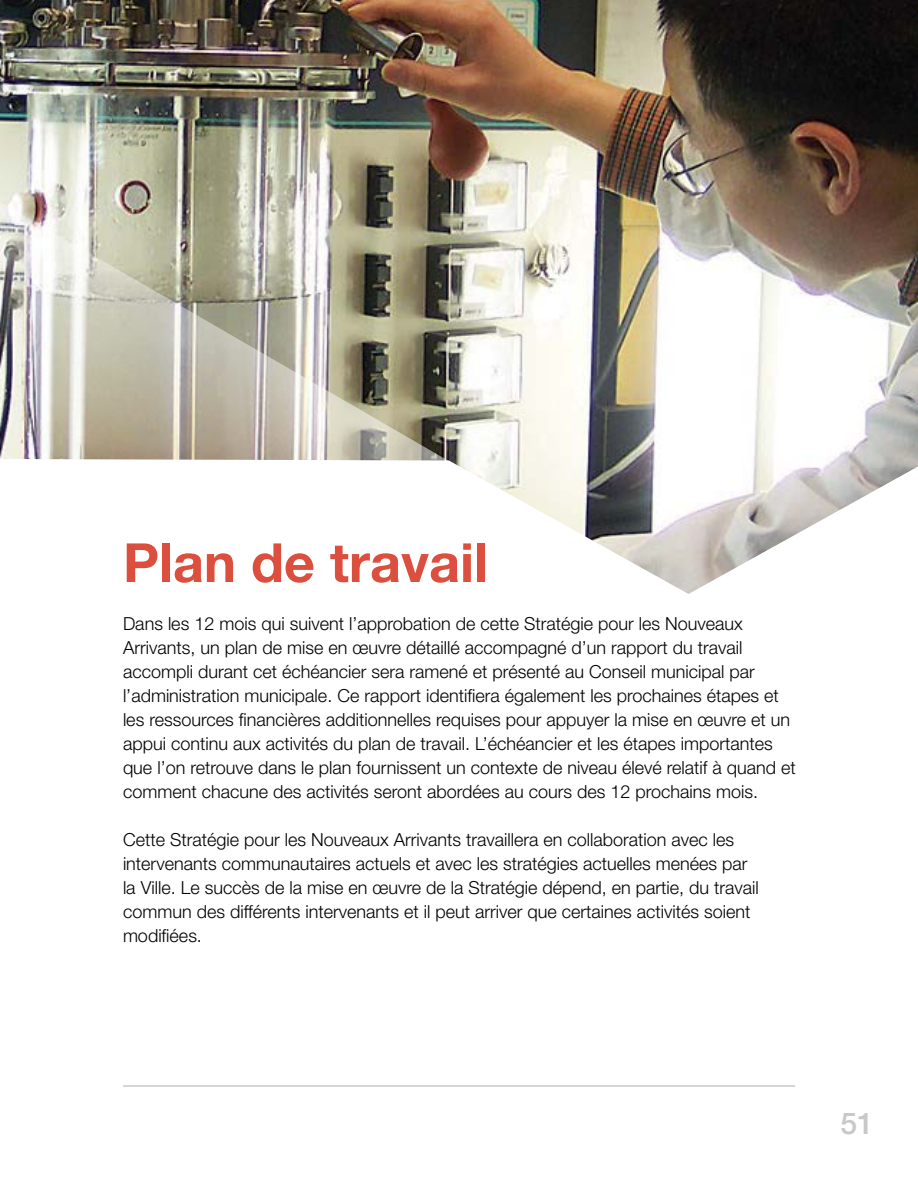
<style>
.page{position:relative;width:918px;height:1188px;background:#fff}
.page>*{position:absolute;margin:0;border:0;box-sizing:border-box;transform-origin:0 0}
.t1{font:700 54px "Helvetica Neue";color:#dc4f3e}
.t2{font:500 30px "Helvetica Neue";color:#c7c8ca}
.t3{font:300 18px/24px "Helvetica Neue";color:#000}
</style>
<div class="page">
<hr style="left:123px;top:1085px;width:672px;height:2px;background:#c7c8ca">
<img style="left:0;top:0;width:918px;height:594px">
<img style="left:0;top:202px;width:459px;height:265px">
<p class="t1" style="left:123px;top:529px;width:366px">Plan de travail</p>
<p class="t3" style="left:123px;top:611px;width:674px">Dans les 12 mois qui suivent l’approbation de cette Stratégie pour les Nouveaux Arrivants, un plan de mise en œuvre détaillé accompagné d’un rapport du travail accompli durant cet échéancier sera ramené et présenté au Conseil municipal par l’administration municipale. Ce rapport identifera également les prochaines étapes et les ressources fnancières additionnelles requises pour appuyer la mise en œuvre et un appui continu aux activités du plan de travail. L’échéancier et les étapes importantes que l’on retrouve dans le plan fournissent un contexte de niveau élevé relatif à quand et comment chacune des activités seront abordées au cours des 12 prochains mois.</p>
<p class="t3" style="left:123px;top:827px;width:637px">Cette Stratégie pour les Nouveaux Arrivants travaillera en collaboration avec les intervenants communautaires actuels et avec les stratégies actuelles menées par la Ville. Le succès de la mise en œuvre de la Stratégie dépend, en partie, du travail commun des différents intervenants et il peut arriver que certaines activités soient modifées.</p>
<p class="t2" style="left:841px;top:1105px;width:35px">51</p>
</div>
